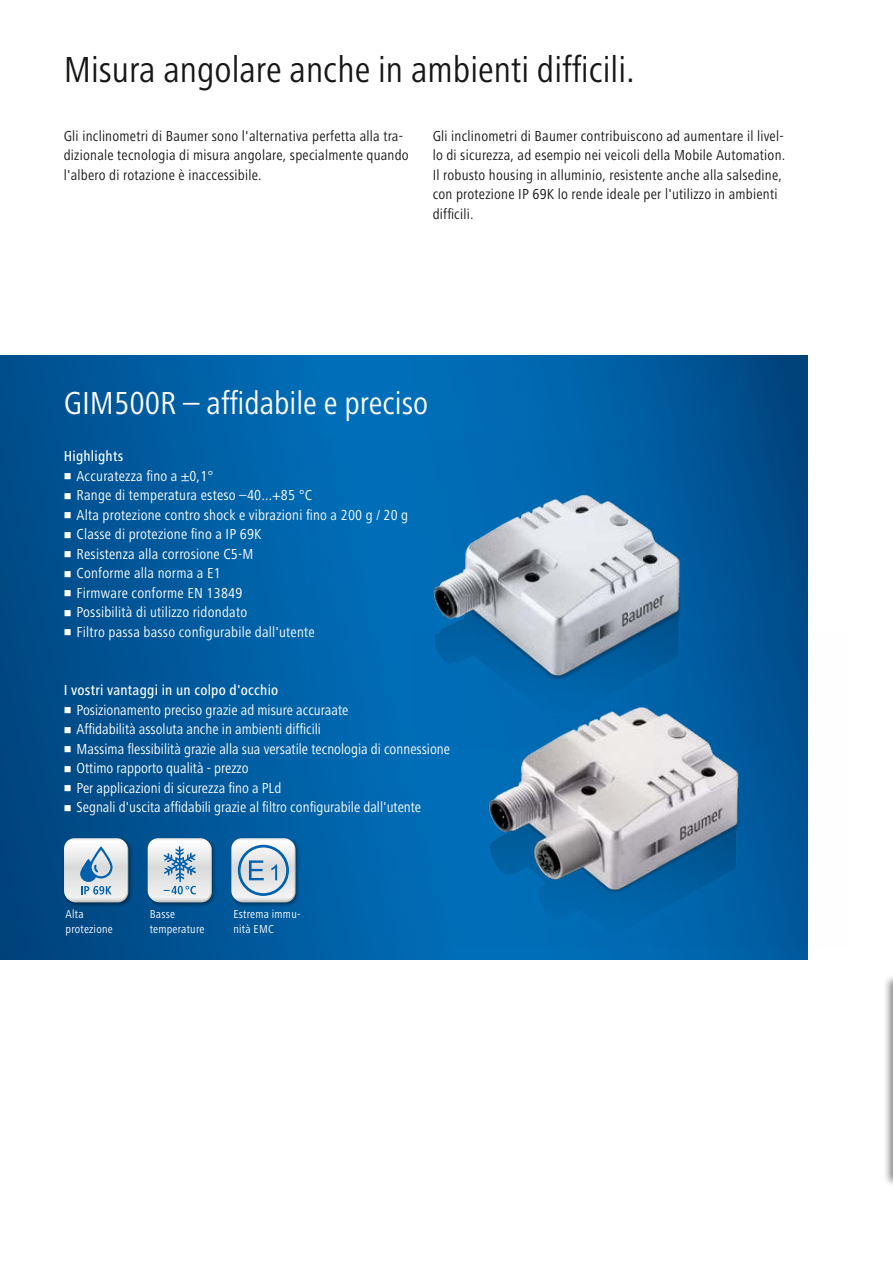
<style>
.page{position:relative;width:893px;height:1263px;background:#fff}
.page>*{position:absolute;margin:0;border:0;box-sizing:border-box;transform-origin:0 0}
.t1{font:condensed 37.5px "Frutiger Next LT";color:#181716}
.t2{font:condensed 33px "Frutiger Next LT";color:#fff}
.t3{font:condensed 15px/19.5px "Frutiger Next LT";color:#fff}
.t4{font:condensed 15px/19.5px "Frutiger Next LT";letter-spacing:.015em;color:#181716}
.t5{font:500 condensed 15px "Frutiger Next LT";letter-spacing:.015em;color:#fff}
.t6{font:condensed 12px/14.7px "Frutiger Next LT";letter-spacing:.02em;color:#fff}
</style>
<div class="page">
<svg style="left:0;top:355px;width:808px;height:605px;background:#00599c"></svg>
<div style="left:883px;top:974px;width:10px;height:213px;background:#181716;opacity:.5"></div>
<hr style="left:892px;top:978px;width:1px;height:199px;background:#a1a1a0">
<img style="left:61px;top:835px;width:72px;height:72px">
<div style="left:65px;top:839px;width:63px;height:63px;background:#bbbcbc;border-radius:11px"></div>
<svg style="left:64px;top:838px;width:63px;height:63px;background:#c7d4df"></svg>
<img style="left:229px;top:835px;width:71px;height:72px">
<svg style="left:232px;top:839px;width:64px;height:63px"></svg>
<svg style="left:231px;top:838px;width:64px;height:63px"></svg>
<div style="left:238px;top:845px;width:51px;height:51px;border:3px solid #0062ae;border-radius:50%"></div>
<img style="left:145px;top:835px;width:72px;height:72px">
<svg style="left:149px;top:839px;width:63px;height:63px"></svg>
<svg style="left:148px;top:838px;width:63px;height:63px"></svg>
<img style="left:310px;top:439px;width:464px;height:309px">
<img style="left:413px;top:630px;width:395px;height:317px">
<svg style="left:65px;top:473px;width:6px;height:6px"></svg>
<svg style="left:65px;top:493px;width:6px;height:6px"></svg>
<svg style="left:65px;top:512px;width:6px;height:6px"></svg>
<svg style="left:65px;top:532px;width:6px;height:6px"></svg>
<svg style="left:65px;top:551px;width:6px;height:6px"></svg>
<svg style="left:65px;top:571px;width:6px;height:6px"></svg>
<svg style="left:65px;top:590px;width:6px;height:6px"></svg>
<svg style="left:65px;top:610px;width:6px;height:6px"></svg>
<svg style="left:65px;top:629px;width:6px;height:6px"></svg>
<svg style="left:65px;top:707px;width:6px;height:6px"></svg>
<svg style="left:65px;top:727px;width:6px;height:6px"></svg>
<svg style="left:65px;top:746px;width:6px;height:6px"></svg>
<svg style="left:65px;top:766px;width:6px;height:6px"></svg>
<svg style="left:65px;top:785px;width:6px;height:6px"></svg>
<svg style="left:65px;top:805px;width:6px;height:6px"></svg>
<h1 class="t1" style="left:64px;top:49px;width:572px">Misura angolare anche in ambienti difficili.</h1>
<p class="t4" style="left:64px;top:126px;width:346px">Gli inclinometri di Baumer sono l'alternativa perfetta alla tra&shy;dizionale tecnologia di misura angolare, specialmente quando l'albero di rotazione è inaccessibile.</p>
<p class="t4" style="left:433px;top:126px;width:354px">Gli inclinometri di Baumer contribuiscono ad aumentare il livel&shy;lo di sicurezza, ad esempio nei veicoli della Mobile Automation.<br>Il robusto housing in alluminio, resistente anche alla salsedine, con protezione IP 69K lo rende ideale per l'utilizzo in ambienti difficili.</p>
<h2 class="t2" style="left:64px;top:384px;width:366px">GIM500R – affidabile e preciso</h2>
<p class="t5" style="left:64px;top:448px;width:61px">Highlights</p>
<p class="t3" style="left:77px;top:466px;width:333px">Accuratezza fino a ±0,1°<br>Range di temperatura esteso –40...+85 °C<br>Alta protezione contro shock e vibrazioni fino a 200 g / 20 g Classe di protezione fino a IP 69K<br>Resistenza alla corrosione C5-M<br>Conforme alla norma a E1<br>Firmware conforme EN 13849<br>Possibilità di utilizzo ridondato<br>Filtro passa basso configurabile dall'utente</p>
<p class="t5" style="left:64px;top:682px;width:216px">I vostri vantaggi in un colpo d'occhio</p>
<p class="t3" style="left:77px;top:700px;width:375px">Posizionamento preciso grazie ad misure accuraate<br>Affidabilità assoluta anche in ambienti difficili<br>Massima flessibilità grazie alla sua versatile tecnologia di connessione Ottimo rapporto qualità - prezzo<br>Per applicazioni di sicurezza fino a PLd<br>Segnali d'uscita affidabili grazie al filtro configurabile dall'utente</p>
<p class="t6" style="left:66px;top:906px;width:49px">Alta protezione</p>
<p class="t6" style="left:150px;top:906px;width:56px">Basse temperature</p>
<p class="t6" style="left:233px;top:906px;width:68px">Estrema immu&shy;nità EMC</p>
</div>
